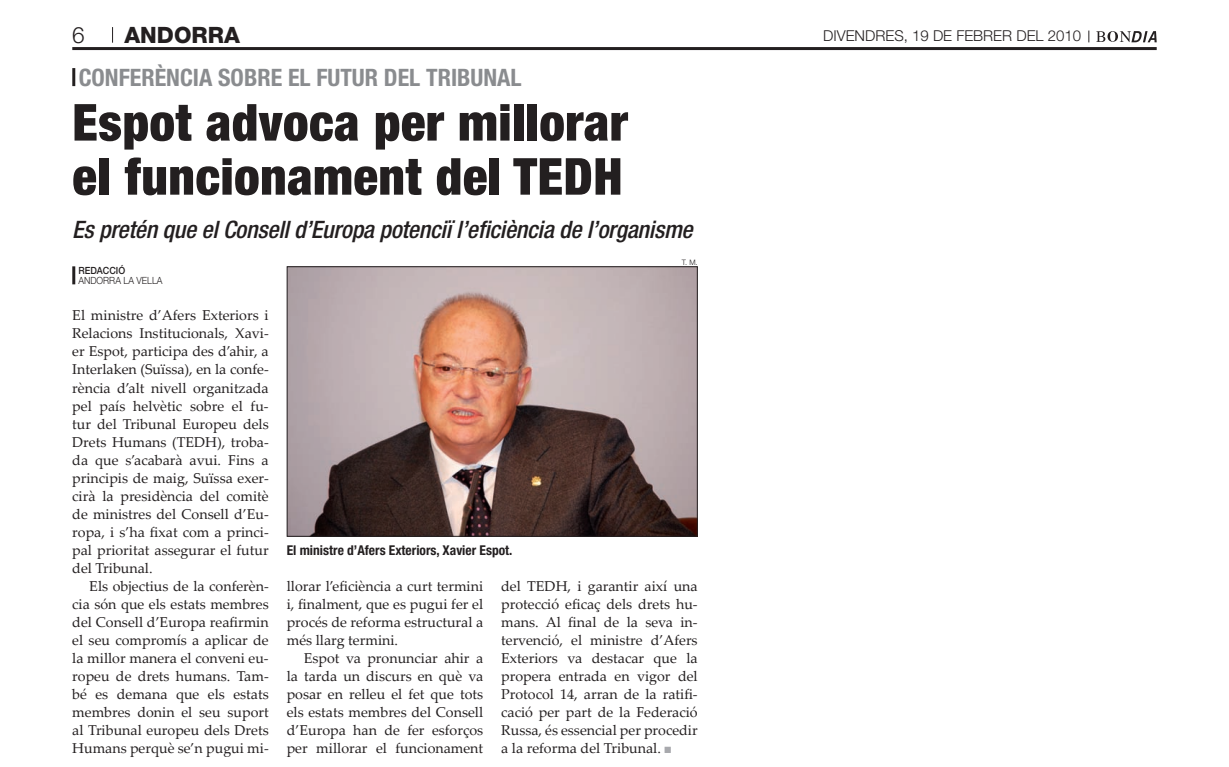
<style>
.page{position:relative;width:1229px;height:767px;background:#fff}
.page>*{position:absolute;margin:0;border:0;box-sizing:border-box;transform-origin:0 0}
.t1{font:900 condensed 51px/54px "Helvetica Neue LT Std";letter-spacing:.01em;color:#231f20}
.t2{font:italic 500 condensed 24px "Helvetica Neue LT Std";letter-spacing:-.01em;color:#231f20}
.t3{font:700 condensed 24px "Helvetica Neue LT Std";color:#8a8c8f}
.t4{font:800 22.5px "Helvetica Neue LT Std";color:#231f20}
.t5{font:300 22.5px "Helvetica Neue LT Std";color:#231f20}
.t6{font:300 15px "Helvetica Neue LT Std";color:#231f20}
.t7{font:14.25px/18px "Palatino Linotype";color:#231f20;text-align:justify}
.t8{font:700 condensed 13.5px "Helvetica Neue LT Std";color:#231f20}
.t9{font:300 9.9px "Helvetica Neue LT Std";color:#231f20;scale:.91 1}
.t10{font:500 9.9px "Helvetica Neue LT Std";color:#231f20;scale:.91 1}
.t11{font:300 7.5px "Helvetica Neue LT Std";color:#231f20}
</style>
<div class="page">
<hr style="left:72px;top:47px;width:1085px;height:3px;background:#231f20">
<svg style="left:1096px;top:31px;width:61px;height:11px"></svg>
<svg style="left:112px;top:27px;width:1px;height:16px"></svg>
<svg style="left:664px;top:746px;width:7px;height:6px"></svg>
<img style="left:289px;top:268px;width:407px;height:266px">
<div style="left:287px;top:266px;width:411px;height:270px;border:1px solid #231f20"></div>
<hr style="left:72px;top:266px;width:3px;height:18px;background:#231f20">
<hr style="left:72px;top:68px;width:3px;height:18px;background:#231f20">
<h3 class="t5" style="left:72px;top:21px;width:14px">6</h3>
<h3 class="t4" style="left:124px;top:22px;width:117px">ANDORRA</h3>
<p class="t6" style="left:823px;top:27px;width:259px">DIVENDRES, 19 DE FEBRER DEL 2010</p>
<h2 class="t3" style="left:79px;top:63px;width:445px">CONFERÈNCIA SOBRE EL FUTUR DEL TRIBUNAL</h2>
<h1 class="t1" style="left:72px;top:94px;width:557px">Espot advoca per millorar el funcionament del TEDH</h1>
<h2 class="t2" style="left:72px;top:215px;width:622px">Es pretén que el Consell d’Europa potenciï l’eficiència de l’organisme</h2>
<p class="t10" style="left:78px;top:264px;width:53px">REDACCIÓ</p>
<p class="t9" style="left:78px;top:274px;width:94px">ANDORRA LA VELLA</p>
<p class="t11" style="left:682px;top:258px;width:17px">T. M.</p>
<p class="t7" style="left:72px;top:306px;width:198px">El ministre d’Afers Exteriors i Relacions Institucionals, Xavi&shy;er Espot, participa des d’ahir, a Interlaken (Suïssa), en la confe&shy;rència d’alt nivell organitzada pel país helvètic sobre el fu&shy;tur del Tribunal Europeu dels Drets Humans (TEDH), troba&shy;da que s’acabarà avui. Fins a principis de maig, Suïssa exer&shy;cirà la presidència del comitè de ministres del Consell d’Eu&shy;ropa, i s’ha fixat com a princi&shy;pal prioritat assegurar el futur del Tribunal.</p>
<p class="t7" style="left:72px;top:576px;width:198px;text-indent:17px">Els objectius de la conferèn&shy;cia són que els estats membres del Consell d’Europa reafirmin el seu compromís a aplicar de la millor manera el conveni eu&shy;ropeu de drets humans. Tam&shy;bé es demana que els estats membres donin el seu suport al Tribunal europeu dels Drets Humans perquè se’n pugui mi-</p>
<p class="t7" style="left:287px;top:576px;width:198px">llorar l’eficiència a curt termini i, finalment, que es pugui fer el procés de reforma estructural a més llarg termini.</p>
<p class="t8" style="left:287px;top:541px;width:227px">EL MINISTRE D’AFERS EXTERIORS, XAVIER ESPOT.</p>
<p class="t7" style="left:501px;top:576px;width:198px">del TEDH, i garantir així una protecció eficaç dels drets hu&shy;mans. Al final de la seva in&shy;tervenció, el ministre d’Afers Exteriors va destacar que la propera entrada en vigor del Protocol 14, arran de la ratifi&shy;cació per part de la Federació Russa, és essencial per procedir a la reforma del Tribunal.</p>
<p class="t7" style="left:287px;top:648px;width:198px;text-indent:17px">Espot va pronunciar ahir a la tarda un discurs en què va posar en relleu el fet que tots els estats membres del Consell d’Europa han de fer esforços per millorar el funcionament</p>
</div>
